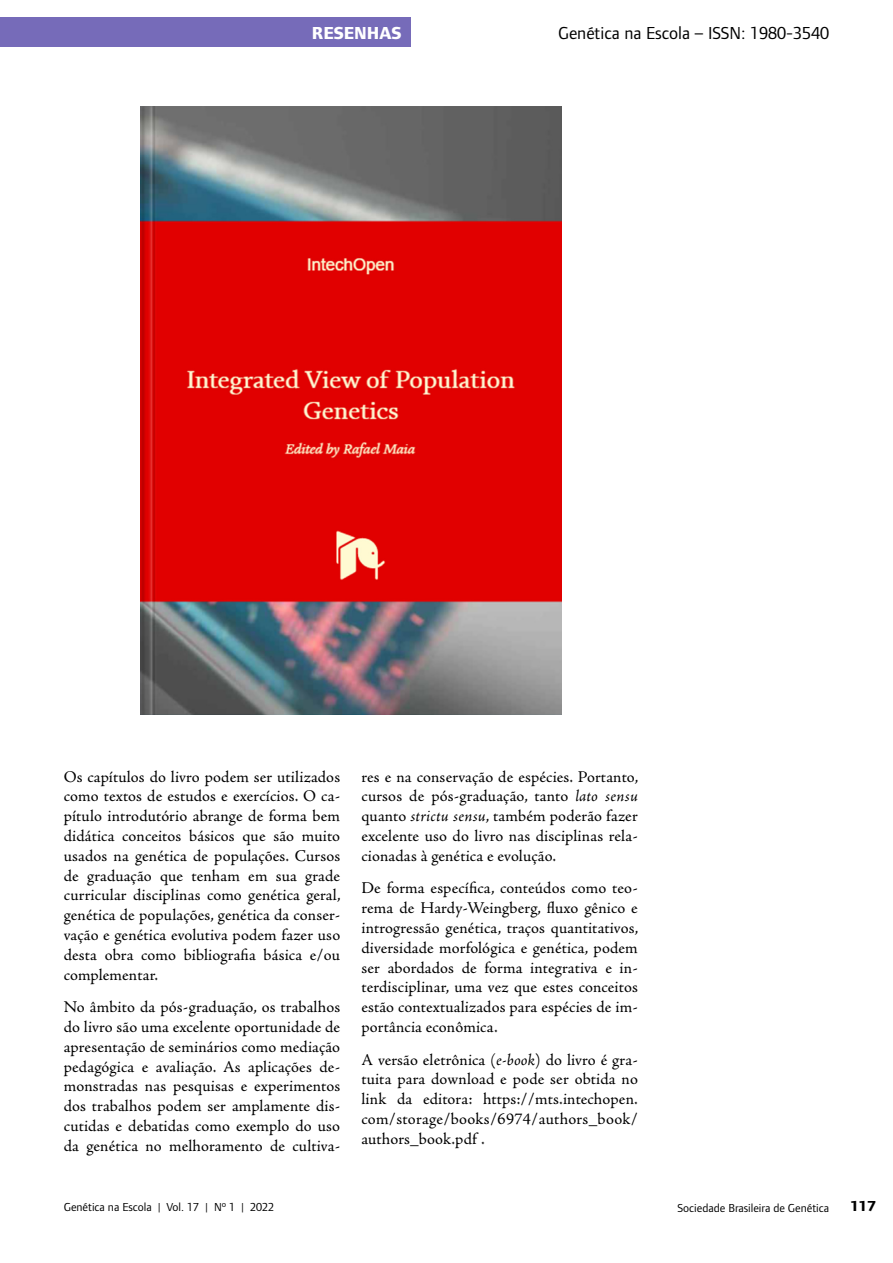
<style>
.page{position:relative;width:893px;height:1263px;background:#fff}
.page>*{position:absolute;margin:0;border:0;box-sizing:border-box;transform-origin:0 0}
.t1{font:18px "Foundry Form Sans";color:#000}
.t2{font:800 18px "Foundry Form Sans";color:#fff}
.Texto{font:16.5px/19.8px "Adobe Jenson Pro";letter-spacing:.01em;color:#000;text-align:justify}
.t3{font:800 15px "Foundry Form Sans";color:#000}
.t4{font:12px "Foundry Form Sans";color:#000}
.s1{font-style:italic}
</style>
<div class="page">
<img style="left:140px;top:106px;width:421px;height:609px">
<div style="left:0;top:17px;width:411px;height:30px;background:#766bb9"></div>
<p class="t2" style="left:312px;top:23px;width:92px">RESENHAS</p>
<p class="t1" style="left:558px;top:23px;width:273px">Genética na Escola – ISSN: 1980-3540</p>
<p class="Texto" style="left:64px;top:767px;width:278px">Os capítulos do livro podem ser utilizados como textos de estudos e exercícios. O ca&shy;pítulo introdutório abrange de forma bem didática conceitos básicos que são muito usados na genética de populações. Cursos de graduação que tenham em sua grade curricular disciplinas como genética geral, genética de populações, genética da conser&shy;vação e genética evolutiva podem fazer uso desta obra como bibliografia básica e/ou complementar.</p>
<p class="Texto" style="left:64px;top:997px;width:278px">No âmbito da pós-graduação, os trabalhos do livro são uma excelente oportunidade de apresentação de seminários como mediação pedagógica e avaliação. As aplicações de&shy;monstradas nas pesquisas e experimentos dos trabalhos podem ser amplamente dis&shy;cutidas e debatidas como exemplo do uso da genética no melhoramento de cultiva-</p>
<p class="Texto" style="left:361px;top:767px;width:278px">res e na conservação de espécies. Portanto, cursos de pós-graduação, tanto <span class="s1">lato sensu </span>quanto <span class="s1">strictu sensu</span>, também poderão fazer excelente uso do livro nas disciplinas rela&shy;cionadas à genética e evolução.</p>
<p class="Texto" style="left:361px;top:878px;width:278px">De forma específica, conteúdos como teo&shy;rema de Hardy-Weingberg, fluxo gênico e introgressão genética, traços quantitativos, diversidade morfológica e genética, podem ser abordados de forma integrativa e in&shy;terdisciplinar, uma vez que estes conceitos estão contextualizados para espécies de im&shy;portância econômica.</p>
<p class="Texto" style="left:361px;top:1050px;width:278px">A versão eletrônica (<span class="s1">e-book</span>) do livro é gra&shy;tuita para download e pode ser obtida no link da editora: https://mts.intechopen. com/storage/books/6974/authors_book/ authors_book.pdf .</p>
<p class="t4" style="left:64px;top:1200px;width:212px">Genética na Escola | Vol. 17 | Nº 1 | 2022</p>
<p class="t4" style="left:677px;top:1202px;width:153px">Sociedade Brasileira de Genética</p>
<p class="t3" style="left:850px;top:1198px;width:27px">117</p>
</div>
